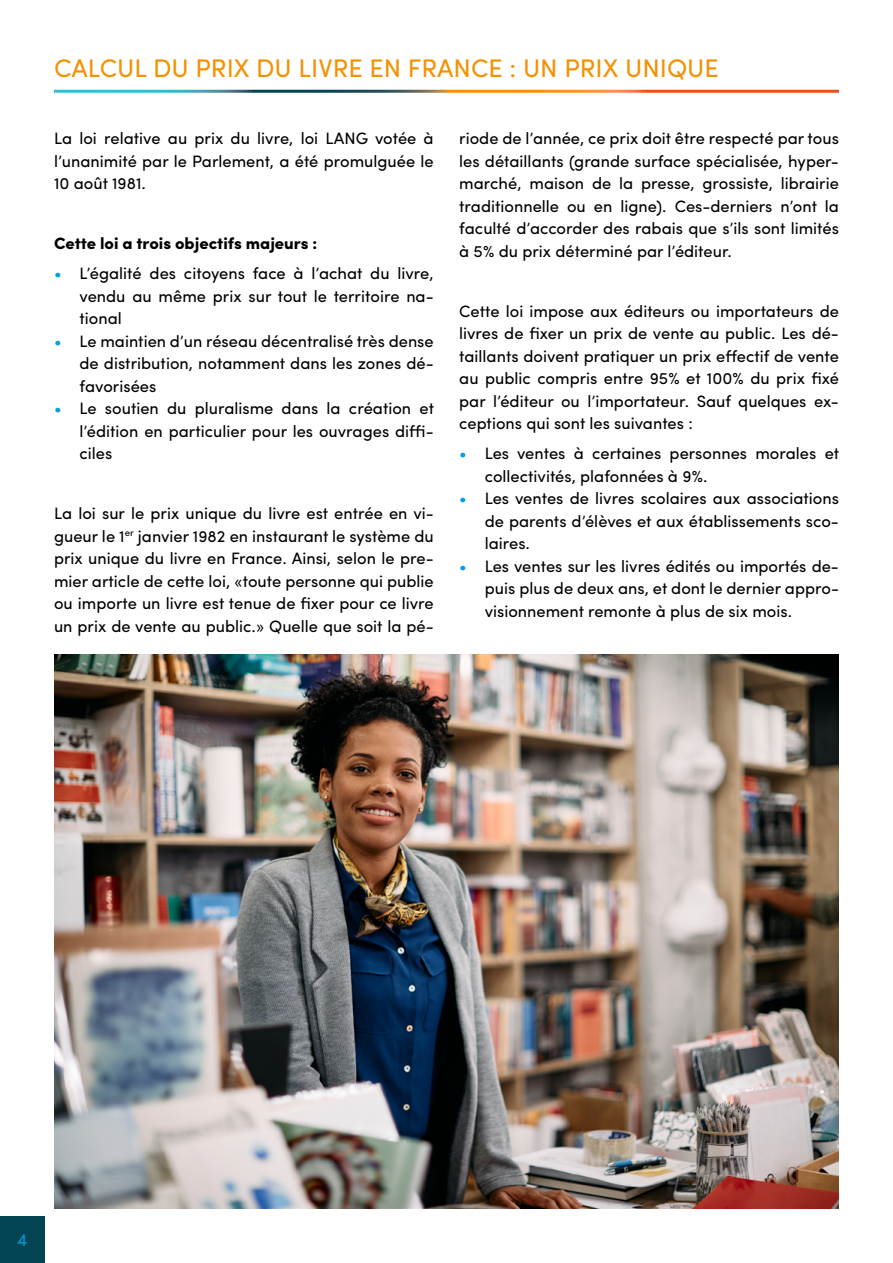
<style>
.page{position:relative;width:893px;height:1263px;background:#fff}
.page>*{position:absolute;margin:0;border:0;box-sizing:border-box;transform-origin:0 0}
.t1{font:25.5px "Sofia Pro";color:#f39204}
.t2{font:18px "Sofia Pro";color:#0099ce}
.t3{font:16.5px/22.5px "Sofia Pro";color:#000;text-align:justify}
.t4{font:900 16.5px "Sofia Pro";color:#000}
.s1{color:#009fe3}
</style>
<div class="page">
<div style="left:0;top:1216px;width:45px;height:47px;background:#024454"></div>
<img style="left:54px;top:655px;width:785px;height:554px">
<h1 class="t1" style="left:54px;top:49px;width:666px">CALCUL DU PRIX DU LIVRE EN FRANCE : UN PRIX UNIQUE</h1>
<p class="t3" style="left:54px;top:126px;width:381px">La loi relative au prix du livre, loi LANG votée à l’unanimité par le Parlement, a été promulguée le 10 août 1981.</p>
<p class="t4" style="left:54px;top:230px;width:265px">Cette loi a trois objectifs majeurs :</p>
<p class="t3" style="left:80px;top:261px;width:356px;text-indent:-26px"><span class="s1">•</span> L’égalité des citoyens face à l’achat du livre, vendu au même prix sur tout le territoire na&shy;tional</p>
<p class="t3" style="left:80px;top:328px;width:356px;text-indent:-26px"><span class="s1">•</span> Le maintien d’un réseau décentralisé très dense de distribution, notamment dans les zones dé&shy;favorisées</p>
<p class="t3" style="left:80px;top:396px;width:356px;text-indent:-26px"><span class="s1">•</span> Le soutien du pluralisme dans la création et l’édition en particulier pour les ouvrages diffi&shy;ciles</p>
<p class="t3" style="left:54px;top:501px;width:381px">La loi sur le prix unique du livre est entrée en vi&shy;gueur le 1<sup>er</sup> janvier 1982 en instaurant le système du prix unique du livre en France. Ainsi, selon le pre&shy;mier article de cette loi, « toute personne qui publie ou importe un livre est tenue de fixer pour ce livre un prix de vente au public. » Quelle que soit la pé-</p>
<p class="t3" style="left:459px;top:126px;width:381px">riode de l’année, ce prix doit être respecté par tous les détaillants (grande surface spécialisée, hyper&shy;marché, maison de la presse, grossiste, librairie traditionnelle ou en ligne). Ces-derniers n’ont la faculté d’accorder des rabais que s’ils sont limités à 5 % du prix déterminé par l’éditeur.</p>
<p class="t3" style="left:459px;top:298px;width:381px">Cette loi impose aux éditeurs ou importateurs de livres de fixer un prix de vente au public. Les dé&shy;taillants doivent pratiquer un prix effectif de vente au public compris entre 95 % et 100 % du prix fixé par l’éditeur ou l’importateur. Sauf quelques ex&shy;ceptions qui sont les suivantes :</p>
<p class="t3" style="left:485px;top:441px;width:356px;text-indent:-26px"><span class="s1">•</span> Les ventes à certaines personnes morales et collectivités, plafonnées à 9 %.</p>
<p class="t3" style="left:485px;top:486px;width:356px;text-indent:-26px"><span class="s1">•</span> Les ventes de livres scolaires aux associations de parents d’élèves et aux établissements sco&shy;laires.</p>
<p class="t3" style="left:485px;top:553px;width:356px;text-indent:-26px"><span class="s1">•</span> Les ventes sur les livres édités ou importés de&shy;puis plus de deux ans, et dont le dernier appro&shy;visionnement remonte à plus de six mois.</p>
<p class="t2" style="left:17px;top:1226px;width:12px">4</p>
</div>
